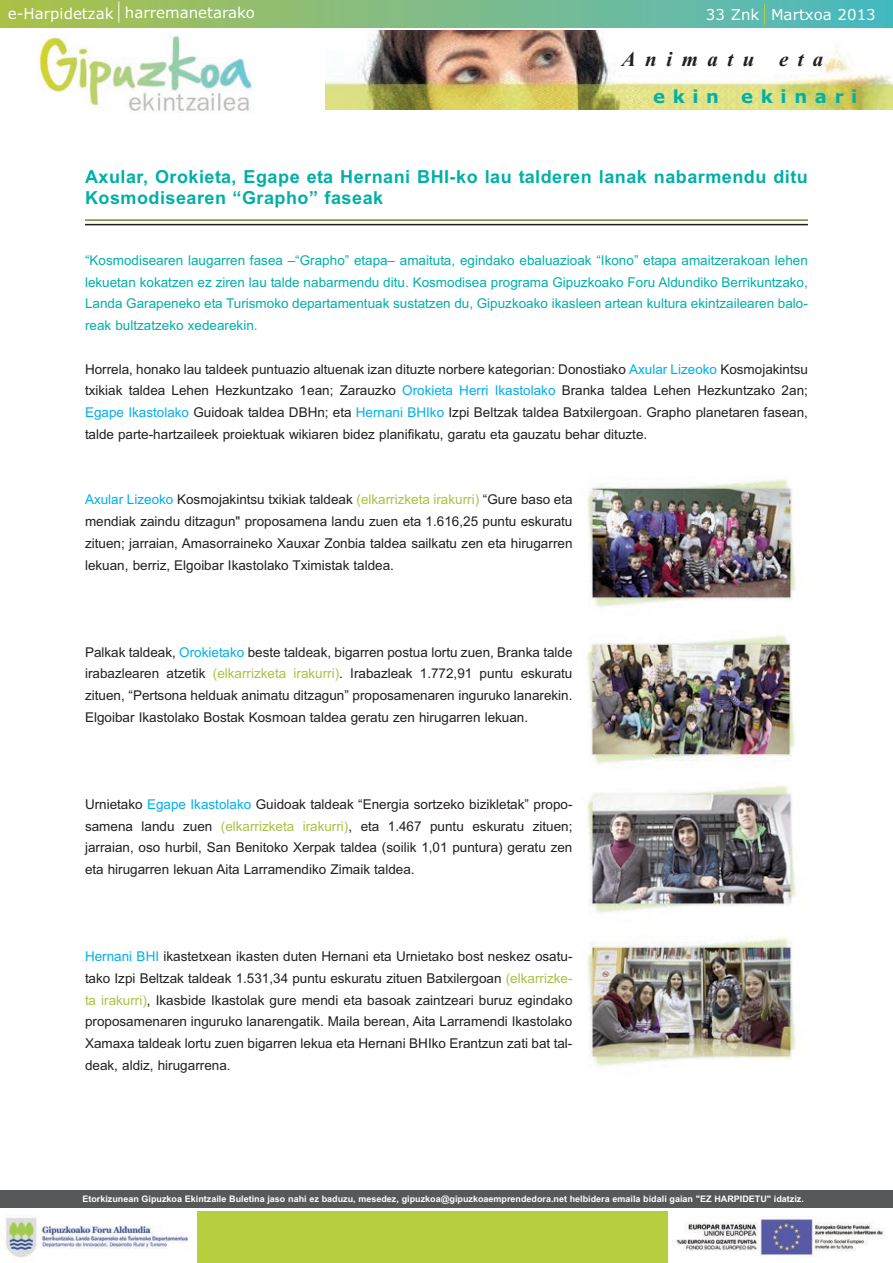
<style>
.page{position:relative;width:893px;height:1263px;background:#fff}
.page>*{position:absolute;margin:0;border:0;box-sizing:border-box;transform-origin:0 0}
.t1{font:italic 700 21px "Times New Roman";letter-spacing:.45em;color:#231f20}
.t2{font:700 18px/20.4px "Arial";letter-spacing:.03em;color:#00b0a7}
.t3{font:700 18px "Verdana";letter-spacing:.425em;color:#00b0a7}
.t4{font:15px "Verdana";color:#fff}
.t5{font:13.5px/21.8px "Arial";color:#231f20;text-align:justify}
.t6{font:13.5px/21.8px "Arial";color:#00b0a7;text-align:justify}
.t7{font:700 9px "Arial";color:#fff}
.s1{color:#00aeef}
.s2{color:#aac145}
</style>
<div class="page">
<div style="left:0;top:1190px;width:893px;height:18px;background:#57585a"></div>
<div style="left:0;top:0;width:893px;height:27px;background:linear-gradient(to right,#aec14a,#4cb8c4)"></div>
<img style="left:326px;top:31px;width:567px;height:78px">
<svg style="left:118px;top:1px;width:1px;height:22px"></svg>
<svg style="left:764px;top:4px;width:1px;height:21px"></svg>
<div style="left:197px;top:1212px;width:470px;height:51px;background:#b7ce3f"></div>
<img style="left:6px;top:1217px;width:184px;height:40px">
<img style="left:676px;top:1216px;width:207px;height:40px">
<hr style="left:85px;top:219px;width:723px;height:2px;background:#738436">
<hr style="left:85px;top:224px;width:723px;height:1px;background:#231f20">
<img style="left:39px;top:34px;width:215px;height:79px">
<img style="left:587px;top:479px;width:209px;height:129px">
<img style="left:587px;top:635px;width:208px;height:129px">
<img style="left:587px;top:935px;width:209px;height:132px">
<img style="left:587px;top:785px;width:209px;height:129px">
<p class="t4" style="left:8px;top:4px;width:249px">e-Harpidetzak harremanetarako</p>
<p class="t4" style="left:706px;top:6px;width:171px">33 Znk Martxoa 2013</p>
<h1 class="t1" style="left:622px;top:46px;width:203px">Animatu eta</h1>
<h2 class="t3" style="left:653px;top:86px;width:206px">ekin ekinari</h2>
<h2 class="t2" style="left:85px;top:167px;width:724px">Axular, Orokieta, Egape eta Hernani BHI-ko lau talderen lanak nabarmendu ditu<br>Kosmodisearen “Grapho” faseak</h2>
<p class="t6" style="left:85px;top:249px;width:724px">“Kosmodisearen laugarren fasea –“Grapho” etapa– amaituta, egindako ebaluazioak “Ikono” etapa amaitzerakoan lehen lekuetan kokatzen ez ziren lau talde nabarmendu ditu. Kosmodisea programa Gipuzkoako Foru Aldundiko Berrikuntzako, Landa Garapeneko eta Turismoko departamentuak sustatzen du, Gipuzkoako ikasleen artean kultura ekintzailearen balo&shy;reak bultzatzeko xedearekin.</p>
<p class="t5" style="left:85px;top:358px;width:724px">Horrela, honako lau taldeek puntuazio altuenak izan dituzte norbere kategorian: Donostiako <span class="s1">Axular Lizeoko</span> Kosmojakintsu txikiak taldea Lehen Hezkuntzako 1ean; Zarauzko <span class="s1">Orokieta Herri Ikastolako</span> Branka taldea Lehen Hezkuntzako 2an; <span class="s1">Egape Ikastolako</span> Guidoak taldea DBHn; eta <span class="s1">Hernani BHIko</span> Izpi Beltzak taldea Batxilergoan. Grapho planetaren fasean, talde parte-hartzaileek proiektuak wikiaren bidez planifikatu, garatu eta gauzatu behar dituzte.</p>
<p class="t5" style="left:85px;top:489px;width:489px"><span class="s1">Axular Lizeoko</span> Kosmojakintsu txikiak taldeak <span class="s2">(elkarrizketa irakurri)</span> “Gure baso eta mendiak zaindu ditzagun" proposamena landu zuen eta 1.616,25 puntu eskuratu zituen; jarraian, Amasorraineko Xauxar Zonbia taldea sailkatu zen eta hirugarren lekuan, berriz, Elgoibar Ikastolako Tximistak taldea.</p>
<p class="t5" style="left:85px;top:641px;width:489px">Palkak taldeak, <span class="s1">Orokietako</span> beste taldeak, bigarren postua lortu zuen, Branka talde irabazlearen atzetik <span class="s2">(elkarrizketa irakurri)</span>. Irabazleak 1.772,91 puntu eskuratu zituen, “Pertsona helduak animatu ditzagun” proposamenaren inguruko lanarekin.<br>Elgoibar Ikastolako Bostak Kosmoan taldea geratu zen hirugarren lekuan.</p>
<p class="t5" style="left:85px;top:793px;width:489px">Urnietako <span class="s1">Egape Ikastolako</span> Guidoak taldeak “Energia sortzeko bizikletak” propo&shy;samena landu zuen <span class="s2">(elkarrizketa irakurri)</span>, eta 1.467 puntu eskuratu zituen; jarraian, oso hurbil, San Benitoko Xerpak taldea (soilik 1,01 puntura) geratu zen eta hirugarren lekuan Aita Larramendiko Zimaik taldea.</p>
<p class="t5" style="left:85px;top:945px;width:489px"><span class="s1">Hernani BHI</span> ikastetxean ikasten duten Hernani eta Urnietako bost neskez osatu&shy;tako Izpi Beltzak taldeak 1.531,34 puntu eskuratu zituen Batxilergoan <span class="s2">(elkarrizke&shy;ta irakurri)</span>, Ikasbide Ikastolak gure mendi eta basoak zaintzeari buruz egindako proposamenaren inguruko lanarengatik. Maila berean, Aita Larramendi Ikastolako Xamaxa taldeak lortu zuen bigarren lekua eta Hernani BHIko Erantzun zati bat tal&shy;deak, aldiz, hirugarrena.</p>
<p class="t7" style="left:82px;top:1193px;width:723px">Etorkizunean Gipuzkoa Ekintzaile Buletina jaso nahi ez baduzu, mesedez, gipuzkoa@gipuzkoaemprendedora.net helbidera emaila bidali gaian "EZ HARPIDETU" idatziz.</p>
</div>
